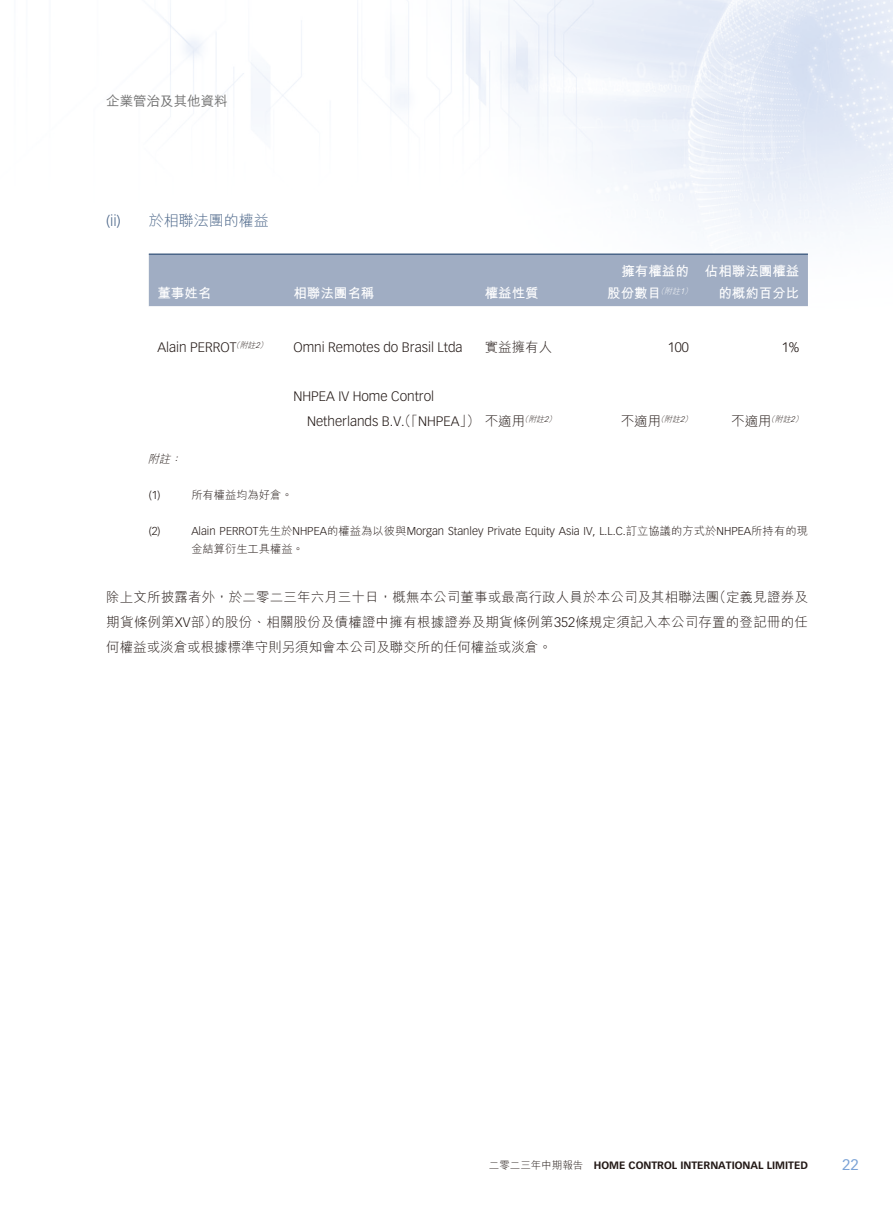
<style>
.page{position:relative;width:893px;height:1212px;background:#fff}
.page>*{position:absolute;margin:0;border:0;box-sizing:border-box;transform-origin:0 0}
.t1{font:15px "M Hei HK Light E Ten B5 H";color:#4a6588}
.t2{font:300 15px "Vectora LT Std";color:#4a6588}
.t3{font:15px "Vectora LT Std";color:#7aa2d6}
.t4{font:13.5px/24.8px "M Hei HK Light E Ten B5 H";color:#231916;text-align:justify}
.t5{font:300 13.5px/24.8px "Vectora LT Std";color:#231916}
.t6{font:13.5px/22.5px "M Hei HK Bold E Ten B5 H";color:#fff}
.t7{font:13.5px "M Hei HK Medium E Ten B5 H";color:#717171}
.t8{font:300 11.25px "Vectora LT Std";color:#231916}
.t9{font:11.25px "M Hei HK Light E Ten B5 H";color:#231916}
.t10{font:italic 11.25px "M Hei HK Light E Ten B5 H";color:#231916}
.t11{font:700 10.5px "Vectora LT Std";color:#231916}
.t12{font:italic 7.8px "M Hei HK Light E Ten B5 H";color:#231916}
.s1{font-family:"M Hei HK Light E Ten B5 H";font-weight:400}
.s2{font-style:normal;font-size:13.5px}
.s3{font-family:"Vectora LT Std";font-weight:300}
</style>
<div class="page">
<img style="left:148px;top:0;width:745px;height:306px">
<div style="left:149px;top:255px;width:659px;height:51px;background:#a0adc3"></div>
<svg style="left:149px;top:306px;width:659px;height:1px"></svg>
<hr style="left:149px;top:253px;width:659px;height:2px;background:#4a6588">
<p class="t7" style="left:106px;top:95px;width:123px">企業管治及其他資料</p>
<p class="t2" style="left:106px;top:214px;width:16px">(ii)</p>
<p class="t1" style="left:149px;top:215px;width:121px">於相聯法團的權益</p>
<p class="t6" style="left:157px;top:284px;width:55px">董事姓名</p>
<p class="t6" style="left:293px;top:284px;width:82px">相聯法團名稱</p>
<p class="t6" style="left:485px;top:284px;width:55px">權益性質</p>
<p class="t6" style="left:607px;top:261px;width:88px;text-indent:14px">擁有權益的股份數目<sup>（附註</sup><sup>1</sup><sup>）</sup></p>
<p class="t6" style="left:705px;top:261px;width:96px;text-align:right">佔相聯法團權益的概約百分比</p>
<p class="t5" style="left:157px;top:336px;width:114px">Alain PERROT<sup>（附註</sup><sup>2</sup><sup>）</sup></p>
<p class="t5" style="left:293px;top:336px;width:171px">Omni Remotes do Brasil Ltda</p>
<p class="t4" style="left:485px;top:336px;width:69px">實益擁有人</p>
<p class="t5" style="left:668px;top:336px;width:23px">100</p>
<p class="t5" style="left:782px;top:336px;width:19px">1%</p>
<p class="t5" style="left:307px;top:385px;width:253px;text-indent:-14px">NHPEA IV Home Control<br>Netherlands B.V.<span class="s1">（「</span>NHPEA<span class="s1">」）不適用</span><sup>（附註</sup><sup>2</sup><sup>）</sup></p>
<p class="t12" style="left:621px;top:416px;width:75px"><span class="s2">不適用</span>（附註<span class="s3">2</span>）</p>
<p class="t12" style="left:731px;top:416px;width:75px"><span class="s2">不適用</span>（附註<span class="s3">2</span>）</p>
<p class="t10" style="left:148px;top:455px;width:38px">附註：</p>
<p class="t8" style="left:149px;top:490px;width:13px">(1)</p>
<p class="t9" style="left:191px;top:491px;width:103px">所有權益均為好倉。</p>
<p class="t8" style="left:149px;top:526px;width:13px">(2)</p>
<p class="t8" style="left:191px;top:526px;width:618px">Alain PERROT<span class="s1">先生於</span>NHPEA<span class="s1">的權益為以彼與</span>Morgan Stanley Private Equity Asia IV, L.L.C.<span class="s1">訂立協議的方式於</span>NHPEA<span class="s1">所持有的現</span></p>
<p class="t9" style="left:191px;top:545px;width:114px">金結算衍生工具權益。</p>
<p class="t4" style="left:106px;top:587px;width:703px">除上文所披露者外，於二零二三年六月三十日，概無本公司董事或最高行政人員於本公司及其相聯法團（定義見證券及期貨條例第<span class="s3">XV</span>部）的股份、相關股份及債權證中擁有根據證券及期貨條例第<span class="s3">352</span>條規定須記入本公司存置的登記冊的任何權益或淡倉或根據標準守則另須知會本公司及聯交所的任何權益或淡倉。</p>
<p class="t11" style="left:489px;top:1160px;width:321px"><span class="s1">二零二三年中期報告</span> HOME CONTROL INTERNATIONAL LIMITED</p>
<p class="t3" style="left:842px;top:1158px;width:18px">22</p>
</div>
